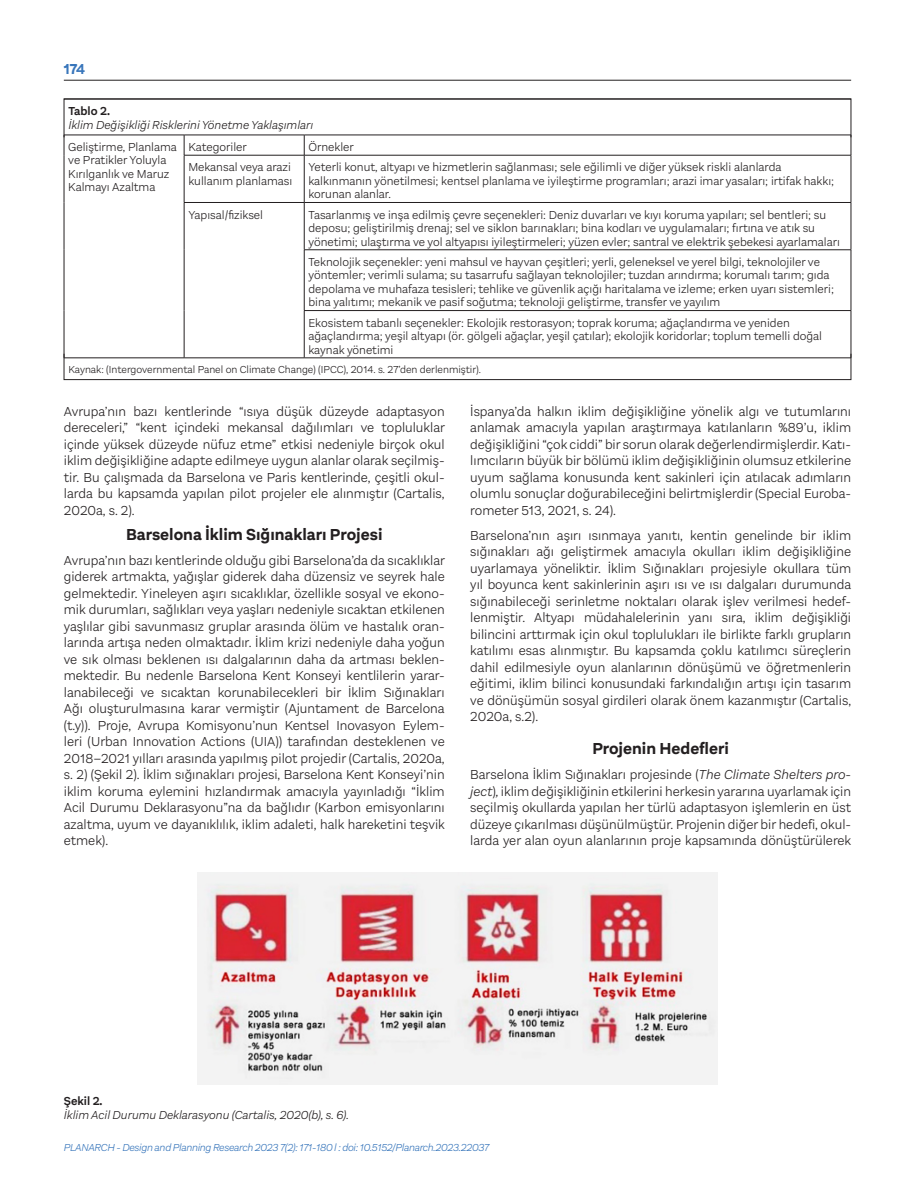
<style>
.page{position:relative;width:915px;height:1191px;background:#fff}
.page>*{position:absolute;margin:0;border:0;box-sizing:border-box;transform-origin:0 0}
.t1{font:700 16.5px "Aestetico";color:#231f20}
.t2{font:700 15px "Aestetico";color:#3876bb}
.t3{font:300 13.5px/16.5px "Aestetico";color:#231f20;text-align:justify}
.t4{font:300 12px/13.5px "Aestetico";color:#231f20}
.t5{font:italic 300 12px "Aestetico";color:#231f20}
.t6{font:600 12px "Aestetico";color:#231f20}
.t7{font:italic 300 10.5px "Aestetico";letter-spacing:-.025em;color:#3876bb}
.t8{font:300 10.5px "Aestetico";color:#231f20}
.s1{font-style:italic}
</style>
<div class="page">
<hr style="left:64px;top:80px;width:786px;height:1px;background:#231f20">
<hr style="left:64px;top:99px;width:786px;height:1px;background:#231f20">
<div style="left:64px;top:353px;width:786px;height:27px;border:1px solid #231f20"></div>
<hr style="left:64px;top:357px;width:120px;height:1px;background:#231f20">
<hr style="left:184px;top:357px;width:120px;height:1px;background:#231f20">
<hr style="left:64px;top:135px;width:120px;height:1px;background:#231f20">
<svg style="left:64px;top:135px;width:1px;height:20px"></svg>
<hr style="left:64px;top:155px;width:1px;height:47px;background:#231f20">
<hr style="left:64px;top:202px;width:1px;height:48px;background:#231f20">
<hr style="left:64px;top:250px;width:1px;height:60px;background:#231f20">
<hr style="left:64px;top:310px;width:1px;height:48px;background:#231f20">
<hr style="left:184px;top:135px;width:120px;height:1px;background:#231f20">
<svg style="left:184px;top:135px;width:1px;height:20px"></svg>
<hr style="left:304px;top:135px;width:546px;height:1px;background:#231f20">
<svg style="left:304px;top:135px;width:1px;height:20px"></svg>
<svg style="left:850px;top:135px;width:1px;height:20px"></svg>
<hr style="left:184px;top:155px;width:120px;height:1px;background:#231f20">
<hr style="left:184px;top:155px;width:1px;height:47px;background:#231f20">
<hr style="left:304px;top:155px;width:546px;height:1px;background:#231f20">
<hr style="left:304px;top:155px;width:1px;height:47px;background:#231f20">
<hr style="left:850px;top:155px;width:1px;height:47px;background:#231f20">
<hr style="left:184px;top:202px;width:120px;height:1px;background:#231f20">
<hr style="left:184px;top:203px;width:1px;height:47px;background:#231f20">
<hr style="left:184px;top:250px;width:1px;height:60px;background:#231f20">
<hr style="left:184px;top:310px;width:1px;height:48px;background:#231f20">
<hr style="left:304px;top:202px;width:546px;height:1px;background:#231f20">
<hr style="left:304px;top:203px;width:1px;height:46px;background:#231f20">
<hr style="left:850px;top:203px;width:1px;height:46px;background:#231f20">
<hr style="left:304px;top:249px;width:546px;height:1px;background:#231f20">
<hr style="left:304px;top:250px;width:1px;height:60px;background:#231f20">
<hr style="left:850px;top:250px;width:1px;height:60px;background:#231f20">
<hr style="left:304px;top:310px;width:546px;height:1px;background:#231f20">
<hr style="left:304px;top:311px;width:1px;height:47px;background:#231f20">
<hr style="left:850px;top:311px;width:1px;height:47px;background:#231f20">
<hr style="left:304px;top:357px;width:546px;height:1px;background:#231f20">
<img style="left:198px;top:872px;width:518px;height:212px">
<p class="t2" style="left:64px;top:60px;width:23px">174</p>
<p class="t6" style="left:68px;top:104px;width:43px">Tablo 2.</p>
<p class="t5" style="left:68px;top:118px;width:246px">İklim Değişikliği Risklerini Yönetme Yaklaşımları</p>
<p class="t4" style="left:68px;top:140px;width:110px">Geliştirme, Planlama ve Pratikler Yoluyla<br>Kırılganlık ve Maruz<br>Kalmayı Azaltma</p>
<p class="t4" style="left:188px;top:140px;width:60px">Kategoriler</p>
<p class="t4" style="left:308px;top:140px;width:47px">Örnekler</p>
<p class="t4" style="left:188px;top:160px;width:105px">Mekansal veya arazi kullanım planlaması</p>
<p class="t4" style="left:308px;top:160px;width:527px">Yeterli konut, altyapı ve hizmetlerin sağlanması; sele eğilimli ve diğer yüksek riskli alanlarda kalkınmanın yönetilmesi; kentsel planlama ve iyileştirme programları; arazi imar yasaları; irtifak hakkı; korunan alanlar.</p>
<p class="t4" style="left:188px;top:208px;width:76px">Yapısal/fiziksel</p>
<p class="t4" style="left:308px;top:208px;width:533px">Tasarlanmış ve inşa edilmiş çevre seçenekleri: Deniz duvarları ve kıyı koruma yapıları; sel bentleri; su deposu; geliştirilmiş drenaj; sel ve siklon barınakları; bina kodları ve uygulamaları; fırtına ve atık su yönetimi; ulaştırma ve yol altyapısı iyileştirmeleri; yüzen evler; santral ve elektrik şebekesi ayarlamaları</p>
<p class="t4" style="left:308px;top:255px;width:527px">Teknolojik seçenekler: yeni mahsul ve hayvan çeşitleri; yerli, geleneksel ve yerel bilgi, teknolojiler ve yöntemler; verimli sulama; su tasarrufu sağlayan teknolojiler; tuzdan arındırma; korumalı tarım; gıda depolama ve muhafaza tesisleri; tehlike ve güvenlik açığı haritalama ve izleme; erken uyarı sistemleri; bina yalıtımı; mekanik ve pasif soğutma; teknoloji geliştirme, transfer ve yayılım</p>
<p class="t4" style="left:308px;top:316px;width:515px">Ekosistem tabanlı seçenekler: Ekolojik restorasyon; toprak koruma; ağaçlandırma ve yeniden ağaçlandırma; yeşil altyapı (ör. gölgeli ağaçlar, yeşil çatılar); ekolojik koridorlar; toplum temelli doğal kaynak yönetimi</p>
<p class="t8" style="left:68px;top:363px;width:414px">Kaynak: (Intergovernmental Panel on Climate Change) (IPCC), 2014. s. 27’den derlenmiştir).</p>
<p class="t3" style="left:64px;top:403px;width:382px">Avrupa’nın bazı kentlerinde “ısıya düşük düzeyde adaptasyon dereceleri,” “kent içindeki mekansal dağılımları ve topluluklar içinde yüksek düzeyde nüfuz etme” etkisi nedeniyle birçok okul iklim değişikliğine adapte edilmeye uygun alanlar olarak seçilmiş&shy;tir. Bu çalışmada da Barselona ve Paris kentlerinde, çeşitli okul&shy;larda bu kapsamda yapılan pilot projeler ele alınmıştır (Cartalis, 2020a, s. 2).</p>
<p class="t1" style="left:126px;top:524px;width:258px">Barselona İklim Sığınakları Projesi</p>
<p class="t3" style="left:64px;top:552px;width:382px">Avrupa’nın bazı kentlerinde olduğu gibi Barselona’da da sıcaklıklar giderek artmakta, yağışlar giderek daha düzensiz ve seyrek hale gelmektedir. Yineleyen aşırı sıcaklıklar, özellikle sosyal ve ekono&shy;mik durumları, sağlıkları veya yaşları nedeniyle sıcaktan etkilenen yaşlılar gibi savunmasız gruplar arasında ölüm ve hastalık oran&shy;larında artışa neden olmaktadır. İklim krizi nedeniyle daha yoğun ve sık olması beklenen ısı dalgalarının daha da artması beklen&shy;mektedir. Bu nedenle Barselona Kent Konseyi kentlilerin yarar&shy;lanabileceği ve sıcaktan korunabilecekleri bir İklim Sığınakları Ağı oluşturulmasına karar vermiştir (Ajuntament de Barcelona (t.y)). Proje, Avrupa Komisyonu’nun Kentsel Inovasyon Eylem&shy;leri (Urban Innovation Actions (UIA)) tarafından desteklenen ve 2018–2021 yılları arasında yapılmış pilot projedir (Cartalis, 2020a, s. 2) (Şekil 2). İklim sığınakları projesi, Barselona Kent Konseyi’nin iklim koruma eylemini hızlandırmak amacıyla yayınladığı “İklim Acil Durumu Deklarasyonu”na da bağlıdır (Karbon emisyonlarını azaltma, uyum ve dayanıklılık, iklim adaleti, halk hareketini teşvik etmek).</p>
<p class="t3" style="left:470px;top:403px;width:382px">İspanya’da halkın iklim değişikliğine yönelik algı ve tutumlarını anlamak amacıyla yapılan araştırmaya katılanların %89’u, iklim değişikliğini “çok ciddi” bir sorun olarak değerlendirmişlerdir. Katı&shy;lımcıların büyük bir bölümü iklim değişikliğinin olumsuz etkilerine uyum sağlama konusunda kent sakinleri için atılacak adımların olumlu sonuçlar doğurabileceğini belirtmişlerdir (Special Euroba&shy;rometer 513, 2021, s. 24).</p>
<p class="t3" style="left:470px;top:527px;width:382px">Barselona’nın aşırı ısınmaya yanıtı, kentin genelinde bir iklim sığınakları ağı geliştirmek amacıyla okulları iklim değişikliğine uyarlamaya yöneliktir. İklim Sığınakları projesiyle okullara tüm yıl boyunca kent sakinlerinin aşırı ısı ve ısı dalgaları durumunda sığınabileceği serinletme noktaları olarak işlev verilmesi hedef&shy;lenmiştir. Altyapı müdahalelerinin yanı sıra, iklim değişikliği bilincini arttırmak için okul toplulukları ile birlikte farklı grupların katılımı esas alınmıştır. Bu kapsamda çoklu katılımcı süreçlerin dahil edilmesiyle oyun alanlarının dönüşümü ve öğretmenlerin eğitimi, iklim bilinci konusundaki farkındalığın artışı için tasarım ve dönüşümün sosyal girdileri olarak önem kazanmıştır (Cartalis, 2020a, s.2).</p>
<p class="t1" style="left:592px;top:739px;width:138px">Projenin Hedefleri</p>
<p class="t3" style="left:470px;top:766px;width:382px">Barselona İklim Sığınakları projesinde (<span class="s1">The Climate Shelters pro&shy;ject</span>)<span class="s1">,</span> iklim değişikliğinin etkilerini herkesin yararına uyarlamak için seçilmiş okullarda yapılan her türlü adaptasyon işlemlerin en üst düzeye çıkarılması düşünülmüştür. Projenin diğer bir hedefi, okul&shy;larda yer alan oyun alanlarının proje kapsamında dönüştürülerek</p>
<p class="t6" style="left:64px;top:1094px;width:40px">Şekil 2.</p>
<p class="t5" style="left:64px;top:1108px;width:286px">İklim Acil Durumu Deklarasyonu (Cartalis, 2020(b), s. 6).</p>
<p class="t7" style="left:64px;top:1141px;width:426px">PLANARCH - Design and Planning Research 2023 7(2): 171-180 l : doi: 10.5152/Planarch.2023.22037</p>
</div>
